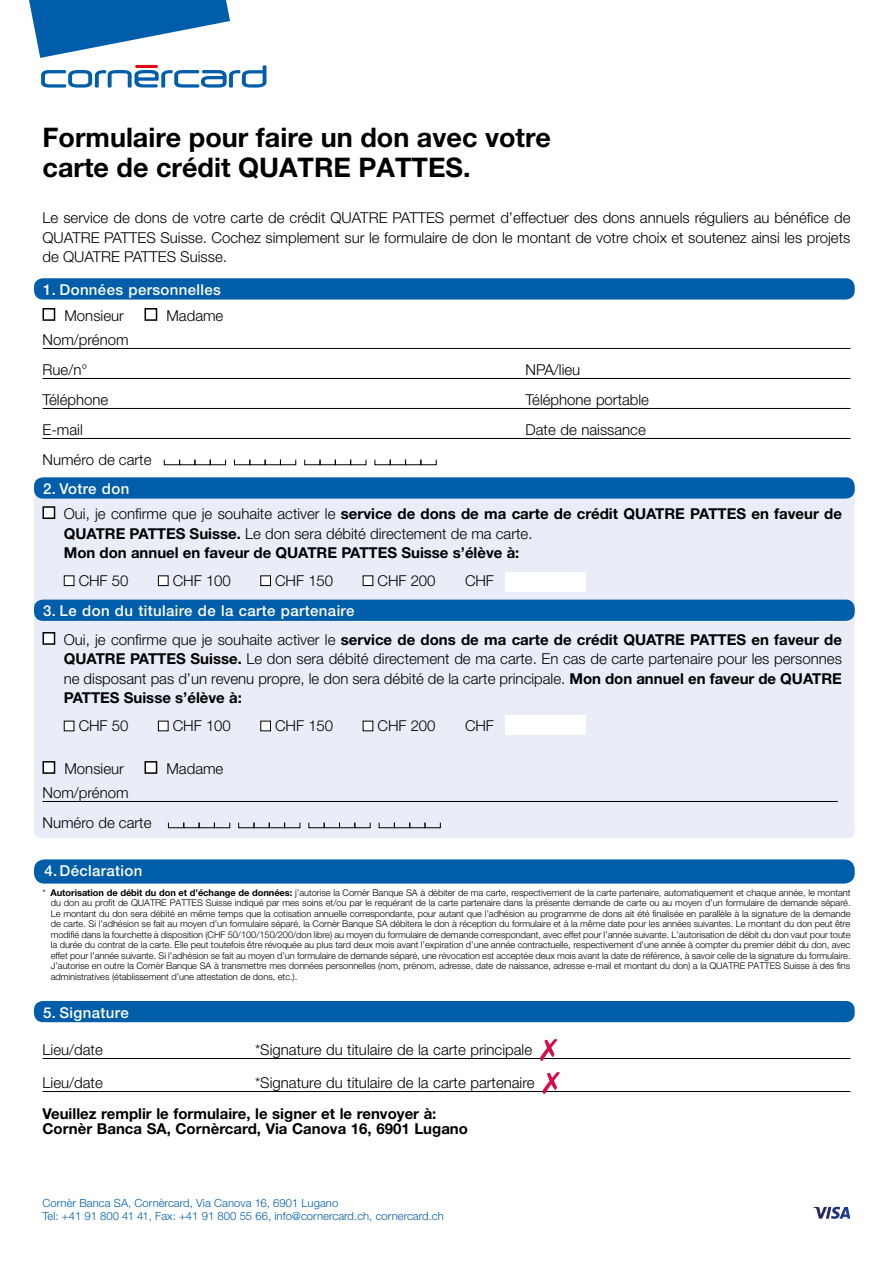
<style>
.page{position:relative;width:893px;height:1263px;background:#fff}
.page>*{position:absolute;margin:0;border:0;box-sizing:border-box;transform-origin:0 0}
.t1{font:700 27px/30px "Helvetica Neue LT Std";color:#000}
.t2{font:300 15px/19.5px "Helvetica Neue LT Std";color:#000;text-align:justify}
.t3{font:700 15px/24.9px "Helvetica Neue LT Std";color:#000}
.t4{font:500 15px "Helvetica Neue LT Std";letter-spacing:.025em;color:#fff}
.t5{font:300 11.25px/13.5px "Helvetica Neue LT Std";letter-spacing:.005em;color:#005da9}
.t6{font:300 9.3px/10.5px "Helvetica Neue LT Std";letter-spacing:-.005em;color:#000;text-align:justify}
.s1{font-weight:500;color:#fff}
.s2{font-weight:300}
.s3{font-weight:700}
</style>
<div class="page">
<div style="left:34px;top:482px;width:821px;height:356px;background:#e9edf8;border-radius:7px"></div>
<hr style="left:43px;top:348px;width:807px;height:1px;background:#000">
<hr style="left:43px;top:378px;width:807px;height:1px;background:#000">
<hr style="left:43px;top:408px;width:807px;height:1px;background:#000">
<hr style="left:43px;top:438px;width:807px;height:1px;background:#000">
<div style="left:43px;top:308px;width:12px;height:13px;border:2px solid #000"></div>
<div style="left:145px;top:308px;width:12px;height:13px;border:2px solid #000"></div>
<div style="left:179px;top:459px;width:16px;height:6px;border:1px solid #000"></div>
<div style="left:405px;top:459px;width:16px;height:6px;border:1px solid #000"></div>
<div style="left:34px;top:278px;width:821px;height:22px;background:#005da9;border-radius:9px"></div>
<div style="left:34px;top:477px;width:821px;height:22px;background:#005da9;border-radius:9px"></div>
<div style="left:43px;top:507px;width:12px;height:11px;background:#fff"></div>
<div style="left:43px;top:506px;width:12px;height:13px;border:2px solid #000"></div>
<div style="left:64px;top:576px;width:10px;height:10px;background:#fff"></div>
<div style="left:64px;top:575px;width:10px;height:11px;border:1px solid #000"></div>
<div style="left:158px;top:576px;width:10px;height:10px;background:#fff"></div>
<div style="left:158px;top:575px;width:11px;height:11px;border:1px solid #000"></div>
<div style="left:261px;top:576px;width:9px;height:10px;background:#fff"></div>
<div style="left:260px;top:575px;width:11px;height:11px;border:1px solid #000"></div>
<div style="left:363px;top:576px;width:10px;height:10px;background:#fff"></div>
<div style="left:363px;top:575px;width:10px;height:11px;border:1px solid #000"></div>
<div style="left:34px;top:1001px;width:821px;height:21px;background:#005da9;border-radius:9px"></div>
<hr style="left:43px;top:1058px;width:807px;height:1px;background:#000">
<hr style="left:43px;top:1091px;width:807px;height:1px;background:#000">
<svg style="left:540px;top:1039px;width:17px;height:22px"></svg>
<svg style="left:543px;top:1072px;width:17px;height:22px"></svg>
<div style="left:34px;top:859px;width:821px;height:25px;background:#005da9;border-radius:11px"></div>
<div style="left:34px;top:600px;width:821px;height:21px;background:#005da9;border-radius:9px"></div>
<hr style="left:43px;top:801px;width:795px;height:1px;background:#000">
<div style="left:43px;top:762px;width:12px;height:11px;background:#fff"></div>
<div style="left:43px;top:761px;width:12px;height:13px;border:2px solid #000"></div>
<div style="left:145px;top:762px;width:12px;height:11px;background:#fff"></div>
<div style="left:145px;top:761px;width:12px;height:13px;border:2px solid #000"></div>
<div style="left:238px;top:822px;width:16px;height:6px;border:1px solid #000"></div>
<div style="left:339px;top:822px;width:16px;height:6px;border:1px solid #000"></div>
<div style="left:425px;top:822px;width:16px;height:6px;border:1px solid #000"></div>
<div style="left:43px;top:633px;width:12px;height:11px;background:#fff"></div>
<div style="left:43px;top:632px;width:12px;height:13px;border:2px solid #000"></div>
<div style="left:64px;top:721px;width:10px;height:10px;background:#fff"></div>
<div style="left:158px;top:721px;width:10px;height:10px;background:#fff"></div>
<div style="left:158px;top:721px;width:11px;height:10px;border:1px solid #000"></div>
<div style="left:261px;top:721px;width:9px;height:10px;background:#fff"></div>
<div style="left:260px;top:721px;width:11px;height:10px;border:1px solid #000"></div>
<div style="left:363px;top:721px;width:10px;height:10px;background:#fff"></div>
<svg style="left:813px;top:1207px;width:37px;height:12px"></svg>
<div style="left:506px;top:572px;width:80px;height:19px;background:#fff"></div>
<div style="left:506px;top:716px;width:80px;height:19px;background:#fff"></div>
<svg style="left:41px;top:65px;width:225px;height:23px"></svg>
<hr style="left:135px;top:65px;width:23px;height:3px;background:#e30613">
<svg style="left:29px;top:0;width:201px;height:58px"></svg>
<h1 class="t1" style="left:43px;top:122px;width:510px">Formulaire pour faire un don avec votre carte de crédit QUATRE PATTES.</h1>
<p class="t2" style="left:43px;top:208px;width:809px">Le service de dons de votre carte de crédit QUATRE PATTES permet d’effectuer des dons annuels réguliers au bénéfice de QUATRE PATTES Suisse. Cochez simplement sur le formulaire de don le montant de votre choix et soutenez ainsi les projets de QUATRE PATTES Suisse.</p>
<h2 class="t4" style="left:43px;top:281px;width:180px">1. Données personnelles</h2>
<h2 class="t2" style="left:64px;top:305px;width:61px">Monsieur</h2>
<h2 class="t2" style="left:166px;top:305px;width:58px">Madame</h2>
<h2 class="t2" style="left:43px;top:324px;width:88px;line-height:30px">Nom/prénom<br>Rue/n°</h2>
<h2 class="t2" style="left:526px;top:359px;width:56px">NPA/lieu</h2>
<h2 class="t2" style="left:43px;top:389px;width:67px">Téléphone</h2>
<h2 class="t2" style="left:526px;top:389px;width:125px">Téléphone portable</h2>
<h2 class="t2" style="left:43px;top:419px;width:42px">E-mail</h2>
<h2 class="t2" style="left:526px;top:419px;width:122px">Date de naissance</h2>
<h2 class="t2" style="left:43px;top:449px;width:110px">Numéro de carte</h2>
<h2 class="t3" style="left:64px;top:476px;width:780px;text-indent:-21px"><span class="s1">2. Votre don<br></span><span class="s2">Oui, je confirme que je souhaite activer le</span> service de dons de ma carte de crédit QUATRE PATTES en faveur de</h2>
<h2 class="t3" style="left:64px;top:523px;width:470px;line-height:19.5px">QUATRE PATTES Suisse. <span class="s2">Le don sera débité directement de ma carte.<br></span>Mon don annuel en faveur de QUATRE PATTES Suisse s’élève à:</h2>
<h2 class="t2" style="left:79px;top:571px;width:51px">CHF 50</h2>
<h2 class="t2" style="left:173px;top:571px;width:59px">CHF 100</h2>
<h2 class="t2" style="left:275px;top:571px;width:59px">CHF 150</h2>
<h2 class="t2" style="left:378px;top:571px;width:59px">CHF 200</h2>
<h2 class="t2" style="left:465px;top:571px;width:30px">CHF</h2>
<h2 class="t4" style="left:43px;top:602px;width:313px">3. Le don du titulaire de la carte partenaire</h2>
<p class="t2" style="left:64px;top:629px;width:780px">Oui, je confirme que je souhaite activer le <span class="s3">service de dons de ma carte de crédit QUATRE PATTES en faveur de QUATRE PATTES Suisse.</span> Le don sera débité directement de ma carte. En cas de carte partenaire pour les personnes ne disposant pas d’un revenu propre, le don sera débité de la carte principale. <span class="s3">Mon don annuel en faveur de QUATRE PATTES Suisse s’élève à:</span></p>
<h2 class="t2" style="left:79px;top:716px;width:51px">CHF 50</h2>
<h2 class="t2" style="left:173px;top:716px;width:59px">CHF 100</h2>
<h2 class="t2" style="left:275px;top:716px;width:59px">CHF 150</h2>
<h2 class="t2" style="left:378px;top:716px;width:59px">CHF 200</h2>
<h2 class="t2" style="left:465px;top:716px;width:30px">CHF</h2>
<h2 class="t2" style="left:64px;top:758px;width:61px">Monsieur</h2>
<h2 class="t2" style="left:166px;top:758px;width:58px">Madame</h2>
<h2 class="t2" style="left:43px;top:777px;width:110px;line-height:30px">Nom/prénom<br>Numéro de carte</h2>
<h2 class="t4" style="left:45px;top:862px;width:99px">4.Déclaration</h2>
<p class="t6" style="left:51px;top:887px;width:801px;text-indent:-8px">* <span class="s3">Autorisation de débit du don et d’échange de données:</span> j’autorise la Cornèr Banque SA à débiter de ma carte, respectivement de la carte partenaire, automatiquement et chaque année, le montant du don au profit de QUATRE PATTES Suisse indiqué par mes soins et/ou par le requérant de la carte partenaire dans la présente demande de carte ou au moyen d’un formulaire de demande séparé.<br>Le montant du don sera débité en même temps que la cotisation annuelle correspondante, pour autant que l’adhésion au programme de dons ait été finalisée en parallèle à la signature de la demande de carte. Si l’adhésion se fait au moyen d’un formulaire séparé, la Cornèr Banque SA débitera le don à réception du formulaire et à la même date pour les années suivantes. Le montant du don peut être modifié dans la fourchette à disposition (CHF 50/100/150/200/don libre) au moyen du formulaire de demande correspondant, avec effet pour l’année suivante. L’autorisation de débit du don vaut pour toute la durée du contrat de la carte. Elle peut toutefois être révoquée au plus tard deux mois avant l’expiration d’une année contractuelle, respectivement d’une année à compter du premier débit du don, avec effet pour l’année suivante. Si l’adhésion se fait au moyen d’un formulaire de demande séparé, une révocation est acceptée deux mois avant la date de référence, à savoir celle de la signature du formulaire.<br>J’autorise en outre la Cornèr Banque SA à transmettre mes données personnelles (nom, prénom, adresse, date de naissance, adresse e-mail et montant du don) a la QUATRE PATTES Suisse à des fins administratives (établissement d’une attestation de dons, etc.).</p>
<h2 class="t4" style="left:43px;top:1003px;width:87px">5. Signature</h2>
<h2 class="t2" style="left:43px;top:1039px;width:62px">Lieu/date</h2>
<h2 class="t2" style="left:255px;top:1039px;width:278px">*Signature du titulaire de la carte principale</h2>
<h2 class="t2" style="left:43px;top:1072px;width:62px">Lieu/date</h2>
<h2 class="t2" style="left:255px;top:1072px;width:281px">*Signature du titulaire de la carte partenaire</h2>
<h2 class="t3" style="left:43px;top:1105px;width:427px;line-height:15px">Veuillez remplir le formulaire, le signer et le renvoyer à:<br>Cornèr Banca SA, Cornèrcard, Via Canova 16, 6901 Lugano</h2>
<p class="t5" style="left:43px;top:1196px;width:403px">Cornèr Banca SA, Cornèrcard, Via Canova 16, 6901 Lugano<br>Tel: +41 91 800 41 41, Fax: +41 91 800 55 66, info@cornercard.ch, cornercard.ch</p>
</div>
